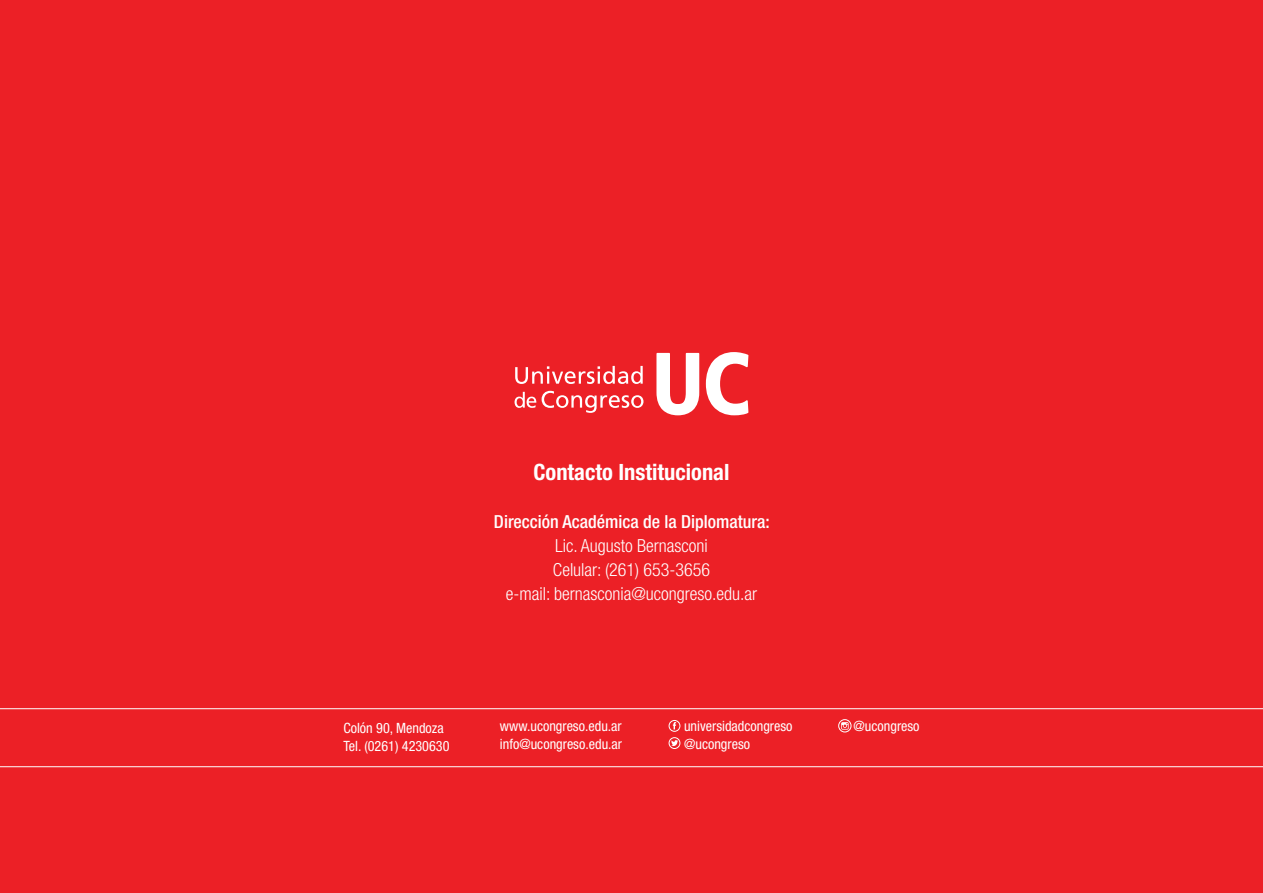
<style>
.page{position:relative;width:1263px;height:893px;background:#ec2026}
.page>*{position:absolute;margin:0;border:0;box-sizing:border-box;transform-origin:0 0}
.t1{font:700 condensed 22.5px "Helvetica Neue LT Std";color:#fff}
.t2{font:300 condensed 18px/24px "Helvetica Neue LT Std";color:#fff;text-align:center}
.t3{font:500 condensed 18px "Helvetica Neue LT Std";color:#fff}
.t4{font:condensed 14.25px/18px "Helvetica Neue LT Std";color:#fff}
</style>
<div class="page">
<hr style="left:0;top:766px;width:1263px;height:1px;background:#fff">
<hr style="left:0;top:708px;width:1263px;height:1px;background:#fff">
<svg style="left:656px;top:353px;width:43px;height:62px"></svg>
<svg style="left:706px;top:352px;width:42px;height:63px"></svg>
<svg style="left:515px;top:366px;width:128px;height:18px"></svg>
<svg style="left:514px;top:392px;width:22px;height:16px"></svg>
<svg style="left:542px;top:391px;width:101px;height:22px"></svg>
<svg style="left:671px;top:740px;width:7px;height:6px"></svg>
<div style="left:669px;top:737px;width:11px;height:12px;border:1px solid #fff;border-radius:50%"></div>
<svg style="left:673px;top:722px;width:3px;height:7px"></svg>
<div style="left:669px;top:720px;width:11px;height:12px;border:1px solid #fff;border-radius:50%"></div>
<div style="left:838px;top:719px;width:13px;height:13px;border:1px solid #fff;border-radius:50%"></div>
<svg style="left:841px;top:722px;width:8px;height:8px"></svg>
<h1 class="t1" style="left:533px;top:458px;width:197px">Contacto Institucional</h1>
<p class="t3" style="left:494px;top:511px;width:277px">Dirección Académica de la Diplomatura:</p>
<p class="t2" style="left:506px;top:533px;width:253px">Lic. Augusto Bernasconi<br>Celular: (261) 653-3656<br>e-mail: bernasconia@ucongreso.edu.ar</p>
<p class="t4" style="left:343px;top:718px;width:108px">Colón 90, Mendoza<br>Tel. (0261) 4230630</p>
<p class="t4" style="left:500px;top:716px;width:124px">www.ucongreso.edu.ar info@ucongreso.edu.ar</p>
<p class="t4" style="left:684px;top:716px;width:110px">universidadcongreso @ucongreso</p>
<p class="t4" style="left:854px;top:717px;width:67px">@ucongreso</p>
</div>
